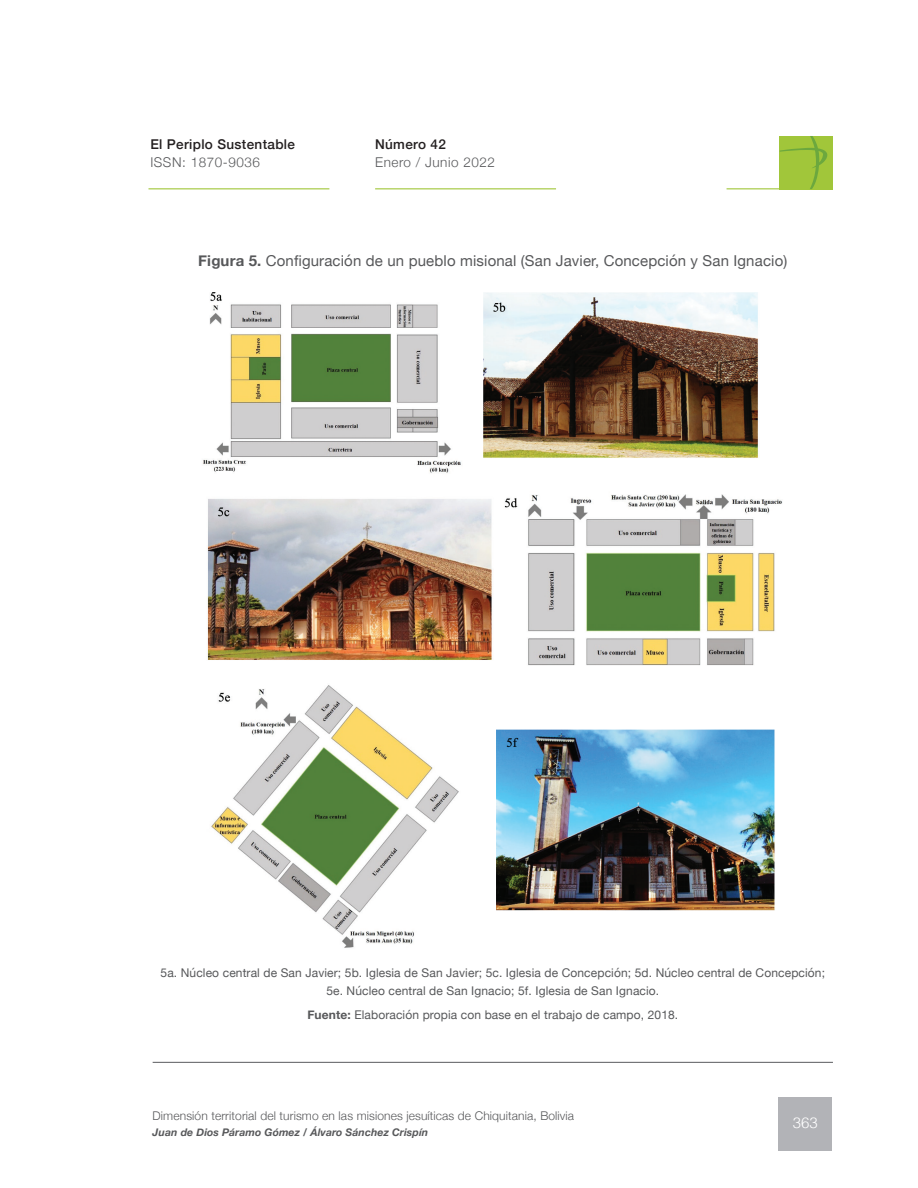
<style>
.page{position:relative;width:918px;height:1188px;background:#fff}
.page>*{position:absolute;margin:0;border:0;box-sizing:border-box;transform-origin:0 0}
.t1{font:15px "Helvetica Neue";letter-spacing:.01em;color:#57585a}
.t2{font:300 15px "Helvetica";color:#fff}
.t3{font:300 13.5px "Helvetica Neue";letter-spacing:.04em;color:#57585a}
.t4{font:500 13.5px "Helvetica Neue";letter-spacing:.025em;color:#231f20}
.t5{font:12px/18px "Helvetica Neue";letter-spacing:.01em;color:#57585a;text-align:center}
.t6{font:300 12px "Helvetica Neue";letter-spacing:.01em;color:#57585a}
.t7{font:italic 700 10.5px "Helvetica Neue";letter-spacing:.01em;color:#57585a}
.s1{font-weight:700}
</style>
<div class="page">
<div style="left:779px;top:1098px;width:53px;height:53px;background:#b2b3b7"></div>
<hr style="left:727px;top:188px;width:106px;height:1px;background:#a1c63a">
<hr style="left:153px;top:1062px;width:680px;height:1px;background:#6c6d70">
<hr style="left:148px;top:188px;width:181px;height:1px;background:#a1c63a">
<hr style="left:375px;top:188px;width:181px;height:1px;background:#a1c63a">
<div style="left:780px;top:136px;width:53px;height:53px;background:#a1c63a"></div>
<svg style="left:780px;top:136px;width:48px;height:53px"></svg>
<img style="left:203px;top:292px;width:580px;height:656px">
<p class="t4" style="left:150px;top:133px;width:146px">El Periplo Sustentable</p>
<p class="t3" style="left:150px;top:151px;width:111px">ISSN: 1870-9036</p>
<p class="t4" style="left:375px;top:134px;width:72px">Número 42</p>
<p class="t3" style="left:375px;top:152px;width:121px">Enero / Junio 2022</p>
<p class="t1" style="left:198px;top:250px;width:591px"><span class="s1">Figura 5.</span> Configuración de un pueblo misional (San Javier, Concepción y San Ignacio)</p>
<p class="t5" style="left:161px;top:965px;width:666px">5a. Núcleo central de San Javier; 5b. Iglesia de San Javier; 5c. Iglesia de Concepción; 5d. Núcleo central de Concepción;<br>5e. Núcleo central de San Ignacio; 5f. Iglesia de San Ignacio.</p>
<p class="t5" style="left:307px;top:1007px;width:372px"><span class="s1">Fuente:</span> Elaboración propia con base en el trabajo de campo, 2018.</p>
<p class="t6" style="left:153px;top:1106px;width:423px">Dimensión territorial del turismo en las misiones jesuíticas de Chiquitania, Bolivia</p>
<p class="t7" style="left:153px;top:1124px;width:277px">Juan de Dios Páramo Gómez / Álvaro Sánchez Crispín</p>
<p class="t2" style="left:793px;top:1110px;width:27px">363</p>
</div>
